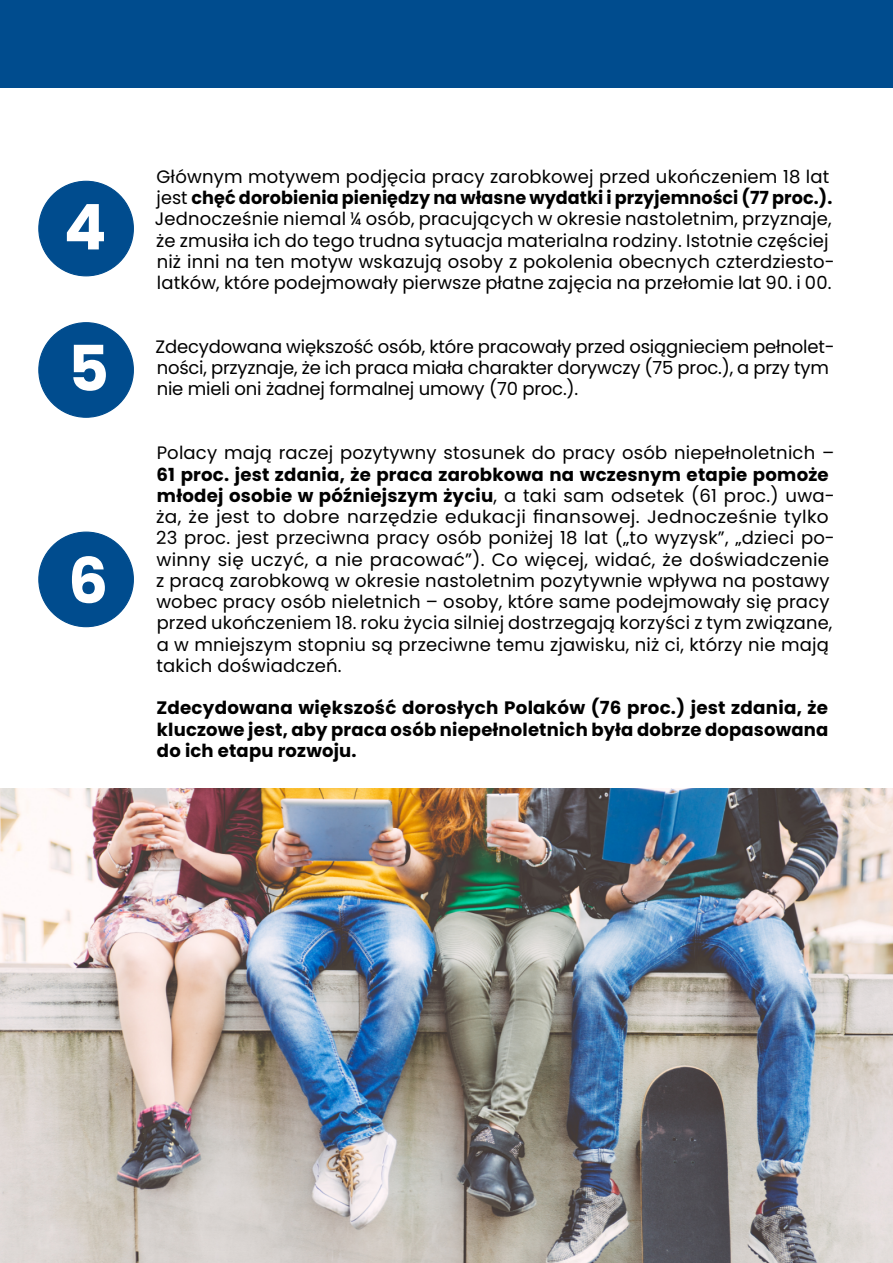
<style>
.page{position:relative;width:893px;height:1263px;background:#fff}
.page>*{position:absolute;margin:0;border:0;box-sizing:border-box;transform-origin:0 0}
.t1{font:700 63px "Poppins";color:#fff}
.t2{font:18px/21.3px "Poppins";letter-spacing:.01em;color:#000}
.t3{font:18px/21.3px "Poppins";letter-spacing:-.01em;color:#000}
.t4{font:700 18px/21.3px "Poppins";letter-spacing:.01em;color:#000;text-align:justify}
.s1{font-weight:700}
</style>
<div class="page">
<div style="left:39px;top:181px;width:94px;height:95px;background:#004c8e;border-radius:50%"></div>
<div style="left:39px;top:323px;width:94px;height:94px;background:#004c8e;border-radius:50%"></div>
<div style="left:39px;top:532px;width:94px;height:95px;background:#004c8e;border-radius:50%"></div>
<div style="left:0;top:0;width:893px;height:87px;background:#004c8e"></div>
<img style="left:0;top:789px;width:893px;height:474px">
<h1 class="t1" style="left:64px;top:191px;width:44px">4</h1>
<h1 class="t1" style="left:68px;top:332px;width:42px">5</h1>
<h1 class="t1" style="left:68px;top:544px;width:42px">6</h1>
<p class="t2" style="left:155px;top:166px;width:681px">Głównym motywem podjęcia pracy zarobkowej przed ukończeniem 18 lat jest <span class="s1">chęć dorobienia pieniędzy na własne wydatki i przyjemności (77 proc.).<br></span>Jednocześnie niemal ¼ osób, pracujących w okresie nastoletnim, przyznaje, że zmusiła ich do tego trudna sytuacja materialna rodziny. Istotnie częściej niż inni na ten motyw wskazują osoby z pokolenia obecnych czterdziesto&shy;latków, które podejmowały pierwsze płatne zajęcia na przełomie lat 90. i 00.</p>
<p class="t3" style="left:156px;top:336px;width:681px">Zdecydowana większość osób, które pracowały przed osiągnieciem pełnolet&shy;ności, przyznaje, że ich praca miała charakter dorywczy (75 proc.), a przy tym nie mieli oni żadnej formalnej umowy (70 proc.).</p>
<p class="t2" style="left:157px;top:442px;width:679px">Polacy mają raczej pozytywny stosunek do pracy osób niepełnoletnich –</p>
<p class="t2" style="left:156px;top:464px;width:680px"><span class="s1">61 proc. jest zdania, że praca zarobkowa na wczesnym etapie pomoże młodej osobie w późniejszym życiu</span>, a taki sam odsetek (61 proc.) uwa&shy;ża, że jest to dobre narzędzie edukacji finansowej. Jednocześnie tylko 23 proc. jest przeciwna pracy osób poniżej 18 lat („to wyzysk”, „dzieci po&shy;winny się uczyć, a nie pracować”). Co więcej, widać, że doświadczenie z pracą zarobkową w okresie nastoletnim pozytywnie wpływa na postawy wobec pracy osób nieletnich – osoby, które same podejmowały się pracy przed ukończeniem 18. roku życia silniej dostrzegają korzyści z tym związane, a w mniejszym stopniu są przeciwne temu zjawisku, niż ci, którzy nie mają takich doświadczeń.</p>
<p class="t4" style="left:156px;top:697px;width:674px">Zdecydowana większość dorosłych Polaków (76 proc.) jest zdania, że kluczowe jest, aby praca osób niepełnoletnich była dobrze dopasowana do ich etapu rozwoju.</p>
</div>
